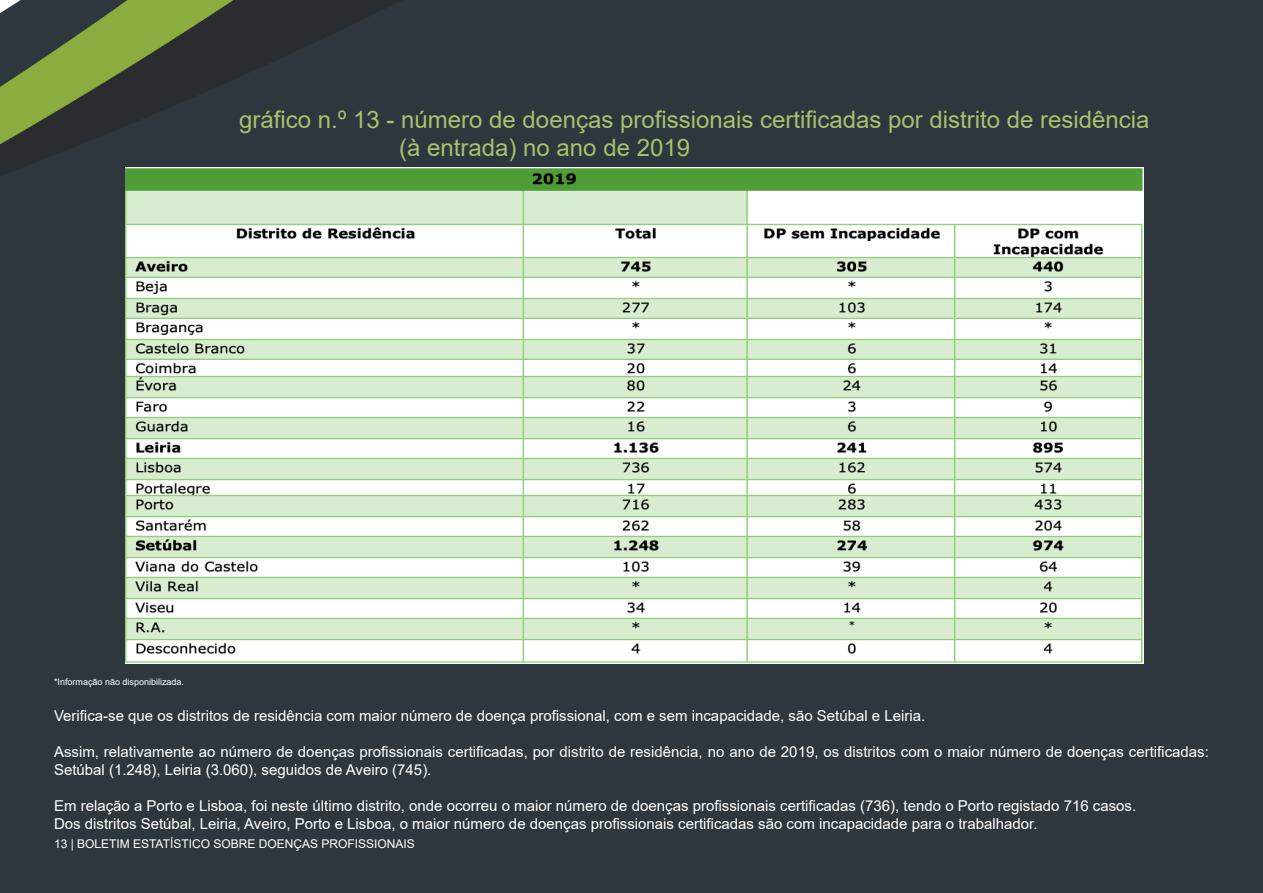
<style>
.page{position:relative;width:1263px;height:893px;background:#2e373e}
.page>*{position:absolute;margin:0;border:0;box-sizing:border-box;transform-origin:0 0}
.t1{font:24px "Arial";color:#a8c16d}
.t2{font:15px/18px "Arial";color:#fff}
.t3{font:12px "Arial";color:#fff}
.t4{font:9px "Arial";color:#fff}
</style>
<div class="page">
<img style="left:126px;top:168px;width:1017px;height:495px">
<p class="t1" style="left:239px;top:103px;width:912px">gráfico n.º 13 - número de doenças profissionais certificadas por distrito de residência</p>
<p class="t1" style="left:399px;top:131px;width:292px">(à entrada) no ano de 2019</p>
<p class="t4" style="left:54px;top:675px;width:132px">*Informação não disponibilizada.</p>
<p class="t2" style="left:54px;top:706px;width:873px">Verifica-se que os distritos de residência com maior número de doença profissional, com e sem incapacidade, são Setúbal e Leiria.</p>
<p class="t2" style="left:54px;top:742px;width:1156px">Assim, relativamente ao número de doenças profissionais certificadas, por distrito de residência, no ano de 2019, os distritos com o maior número de doenças certificadas:<br>Setúbal (1.248), Leiria (3.060), seguidos de Aveiro (745).</p>
<p class="t2" style="left:54px;top:796px;width:1084px">Em relação a Porto e Lisboa, foi neste último distrito, onde ocorreu o maior número de doenças profissionais certificadas (736), tendo o Porto registado 716 casos.</p>
<p class="t2" style="left:54px;top:814px;width:985px">Dos distritos Setúbal, Leiria, Aveiro, Porto e Lisboa, o maior número de doenças profissionais certificadas são com incapacidade para o trabalhador.</p>
<p class="t3" style="left:54px;top:836px;width:362px">13 | BOLETIM ESTATÍSTICO SOBRE DOENÇAS PROFISSIONAIS</p>
</div>
